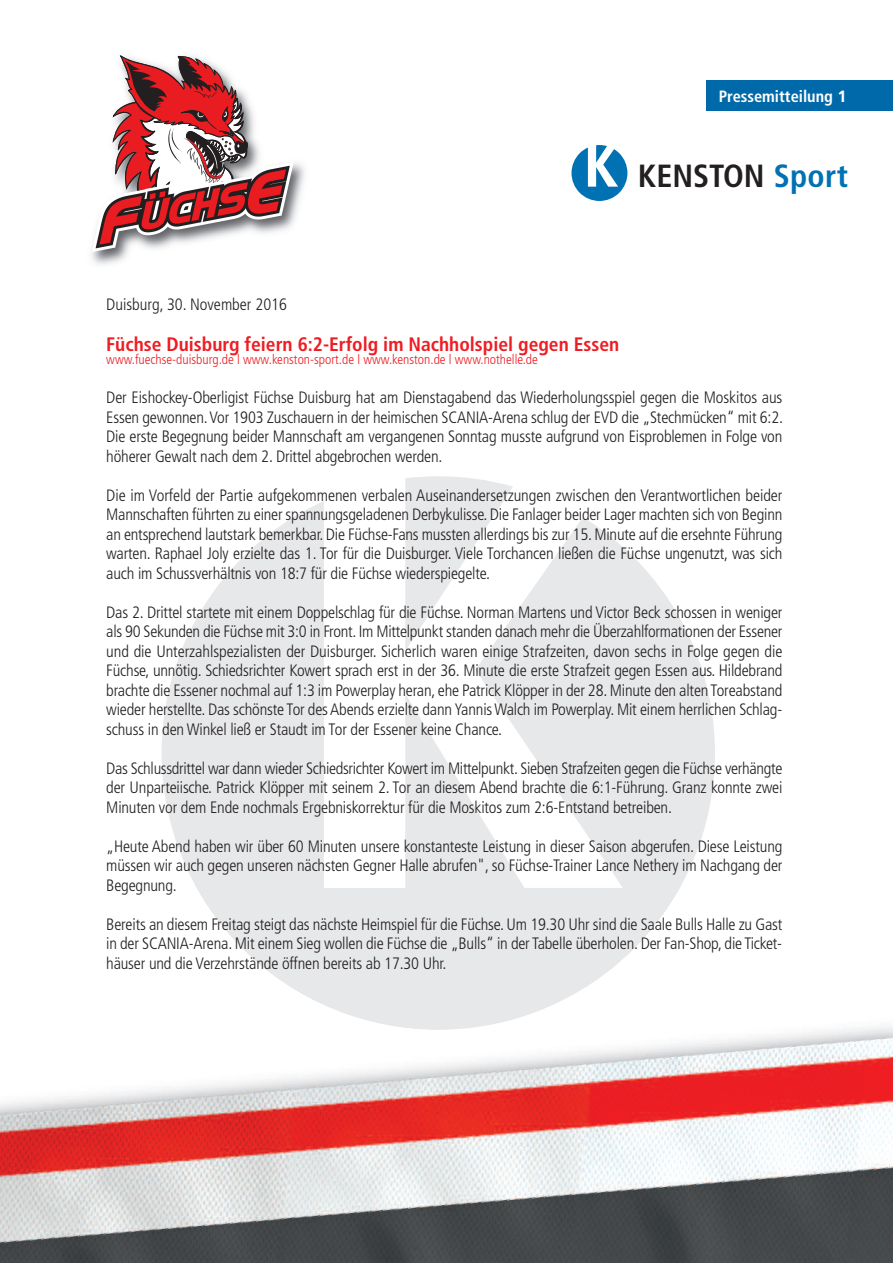
<style>
.page{position:relative;width:893px;height:1263px;background:#fff}
.page>*{position:absolute;margin:0;border:0;box-sizing:border-box;transform-origin:0 0}
.t1{font:700 condensed 32.1px "Frutiger";color:#231f20}
.t2{font:700 condensed 19.5px "Frutiger";color:#ee1d23}
.t3{font:300 condensed 16.5px/19.5px "Frutiger";letter-spacing:-.01em;color:#231f20;text-align:justify}
.t4{font:700 condensed 16.35px "Frutiger";color:#fff}
.t5{font:300 condensed 13.5px "Frutiger";color:#ee1d23}
.s1{font-stretch:normal}
.s2{color:#0071b3}
</style>
<div class="page">
<svg style="left:405px;top:476px;width:108px;height:25px;background:#eaebec"></svg>
<svg style="left:162px;top:501px;width:553px;height:382px;fill:#e7e8e9"></svg>
<div style="left:706px;top:81px;width:187px;height:30px;background:#0069a9"></div>
<svg style="left:571px;top:145px;width:56px;height:56px"></svg>
<img style="left:91px;top:163px;width:214px;height:102px">
<svg style="left:92px;top:55px;width:202px;height:197px"></svg>
<img style="left:0;top:904px;width:893px;height:359px">
<img style="left:225px;top:929px;width:385px;height:101px">
<p class="t4" style="left:719px;top:89px;width:129px">Pressemitteilung <span class="s1">1</span></p>
<h1 class="t1" style="left:638px;top:163px;width:212px">KENSTON <span class="s2">Sport</span></h1>
<p class="t3" style="left:106px;top:296px;width:182px">Duisburg, 30. November 2016</p>
<p class="t2" style="left:106px;top:336px;width:514px">Füchse Duisburg feiern 6:2-Erfolg im Nachholspiel gegen Essen</p>
<p class="t5" style="left:106px;top:354px;width:433px">www.fuechse-duisburg.de l www.kenston-sport.de l www.kenston.de l www.nothelle.de</p>
<p class="t3" style="left:106px;top:389px;width:678px">Der Eishockey-Oberligist Füchse Duisburg hat am Dienstagabend das Wiederholungsspiel gegen die Moskitos aus Essen gewonnen.Vor 1903 Zuschauern in der heimischen SCANIA-Arena schlug der EVD die „Stechmücken“ mit 6:2.<br>Die erste Begegnung beider Mannschaft am vergangenen Sonntag musste aufgrund von Eisproblemen in Folge von höherer Gewalt nach dem 2. Drittel abgebrochen werden.</p>
<p class="t3" style="left:106px;top:486px;width:678px">Die im Vorfeld der Partie aufgekommenen verbalen Auseinandersetzungen zwischen den Verantwortlichen beider Mannschaften führten zu einer spannungsgeladenen Derbykulisse. Die Fanlager beider Lager machten sich von Beginn an entsprechend lautstark bemerkbar. Die Füchse-Fans mussten allerdings bis zur 15. Minute auf die ersehnte Führung warten. Raphael Joly erzielte das 1. Tor für die Duisburger. Viele Torchancen ließen die Füchse ungenutzt, was sich auch im Schussverhältnis von 18:7 für die Füchse wiederspiegelte.</p>
<p class="t3" style="left:106px;top:603px;width:678px">Das 2. Drittel startete mit einem Doppelschlag für die Füchse. Norman Martens und Victor Beck schossen in weniger als 90 Sekunden die Füchse mit 3:0 in Front. Im Mittelpunkt standen danach mehr die Überzahlformationen der Essener und die Unterzahlspezialisten der Duisburger. Sicherlich waren einige Strafzeiten, davon sechs in Folge gegen die Füchse, unnötig. Schiedsrichter Kowert sprach erst in der 36. Minute die erste Strafzeit gegen Essen aus. Hildebrand brachte die Essener nochmal auf 1:3 im Powerplay heran, ehe Patrick Klöpper in der 28. Minute den alten Toreabstand wieder herstellte. Das schönste Tor desAbends erzielte dann YannisWalch im Powerplay. Mit einem herrlichen Schlag&shy;schuss in den Winkel ließ er Staudt im Tor der Essener keine Chance.</p>
<p class="t3" style="left:106px;top:759px;width:678px">Das Schlussdrittel war dann wieder Schiedsrichter Kowert im Mittelpunkt. Sieben Strafzeiten gegen die Füchse verhängte der Unparteiische. Patrick Klöpper mit seinem 2. Tor an diesem Abend brachte die 6:1-Führung. Granz konnte zwei Minuten vor dem Ende nochmals Ergebniskorrektur für die Moskitos zum 2:6-Entstand betreiben.</p>
<p class="t3" style="left:106px;top:837px;width:678px">„Heute Abend haben wir über 60 Minuten unsere konstanteste Leistung in dieser Saison abgerufen. Diese Leistung müssen wir auch gegen unseren nächsten Gegner Halle abrufen", so Füchse-Trainer Lance Nethery im Nachgang der Begegnung.</p>
<p class="t3" style="left:106px;top:915px;width:678px">Bereits an diesem Freitag steigt das nächste Heimspiel für die Füchse. Um 19.30 Uhr sind die Saale Bulls Halle zu Gast in der SCANIA-Arena. Mit einem Sieg wollen die Füchse die „Bulls“ in der Tabelle überholen. Der Fan-Shop, die Ticket&shy;häuser und die Verzehrstände öffnen bereits ab 17.30 Uhr.</p>
</div>
